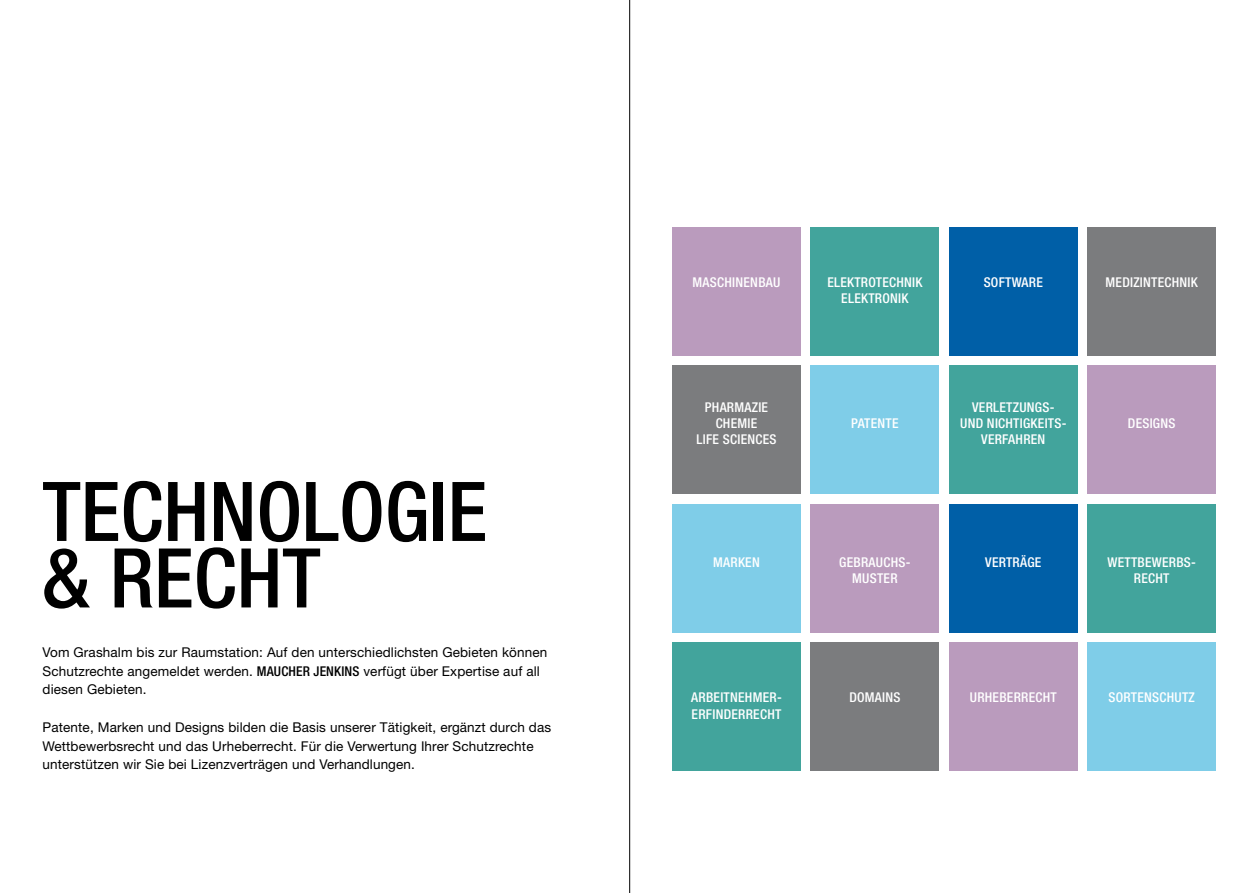
<style>
.page{position:relative;width:1259px;height:893px;background:#fff}
.page>*{position:absolute;margin:0;border:0;box-sizing:border-box;transform-origin:0 0}
.t1{font:500 condensed 82.5px/66.4px "Helvetica Neue LT";color:#000}
.t2{font:13.5px/18.8px "Helvetica Neue LT";letter-spacing:.01em;color:#000}
.t3{font:500 condensed 13.5px/16.2px "Helvetica Neue LT";letter-spacing:.02em;color:#fff;text-align:center}
.s1{font-weight:500;font-stretch:condensed}
</style>
<div class="page">
<div style="left:672px;top:227px;width:129px;height:129px;background:#ba9bbd"></div>
<div style="left:810px;top:227px;width:129px;height:129px;background:#42a49c"></div>
<div style="left:949px;top:227px;width:128px;height:129px;background:#005fa7"></div>
<div style="left:1087px;top:227px;width:129px;height:129px;background:#7b7c7e"></div>
<div style="left:672px;top:365px;width:129px;height:129px;background:#7b7c7e"></div>
<div style="left:949px;top:365px;width:128px;height:129px;background:#42a49c"></div>
<div style="left:1087px;top:365px;width:129px;height:129px;background:#ba9bbd"></div>
<div style="left:810px;top:504px;width:129px;height:129px;background:#ba9bbd"></div>
<div style="left:672px;top:504px;width:129px;height:129px;background:#7fcde8"></div>
<div style="left:949px;top:642px;width:128px;height:129px;background:#ba9bbd"></div>
<div style="left:672px;top:642px;width:129px;height:129px;background:#42a49c"></div>
<div style="left:810px;top:642px;width:129px;height:129px;background:#7b7c7e"></div>
<div style="left:1087px;top:642px;width:129px;height:129px;background:#7fcde8"></div>
<div style="left:1087px;top:504px;width:129px;height:129px;background:#42a49c"></div>
<div style="left:949px;top:504px;width:128px;height:129px;background:#005fa7"></div>
<div style="left:810px;top:365px;width:129px;height:129px;background:#7fcde8"></div>
<hr style="left:629px;top:0;width:1px;height:893px;background:#000">
<h1 class="t1" style="left:43px;top:477px;width:446px">TECHNOLOGIE &amp; RECHT</h1>
<p class="t2" style="left:43px;top:643px;width:506px">Vom Grashalm bis zur Raumstation: Auf den unterschiedlichsten Gebieten können<br>Schutzrechte angemeldet werden. <span class="s1">MAUCHER JENKINS</span> verfügt über Expertise auf all diesen Gebieten.</p>
<p class="t2" style="left:43px;top:718px;width:510px">Patente, Marken und Designs bilden die Basis unserer Tätigkeit, ergänzt durch das<br>Wettbewerbsrecht und das Urheberrecht. Für die Verwertung Ihrer Schutzrechte unterstützen wir Sie bei Lizenzverträgen und Verhandlungen.</p>
<p class="t3" style="left:692px;top:274px;width:89px">MASCHINENBAU</p>
<p class="t3" style="left:827px;top:274px;width:97px">ELEKTROTECHNIK<br>ELEKTRONIK</p>
<p class="t3" style="left:983px;top:274px;width:61px">SOFTWARE</p>
<p class="t3" style="left:1105px;top:274px;width:94px">MEDIZINTECHNIK</p>
<p class="t3" style="left:696px;top:399px;width:81px">PHARMAZIE<br>CHEMIE<br>LIFE SCIENCES</p>
<p class="t3" style="left:960px;top:399px;width:108px">VERLETZUNGS-<br>UND NICHTIGKEITS-<br>VERFAHREN</p>
<p class="t3" style="left:851px;top:415px;width:49px">PATENTE</p>
<p class="t3" style="left:1128px;top:415px;width:49px">DESIGNS</p>
<p class="t3" style="left:713px;top:554px;width:48px">MARKEN</p>
<p class="t3" style="left:839px;top:554px;width:73px">GEBRAUCHS-<br>MUSTER</p>
<p class="t3" style="left:985px;top:554px;width:58px">VERTRÄGE</p>
<p class="t3" style="left:1107px;top:554px;width:90px">WETTBEWERBS-<br>RECHT</p>
<p class="t3" style="left:691px;top:689px;width:92px">ARBEITNEHMER-</p>
<p class="t3" style="left:970px;top:689px;width:88px">URHEBERRECHT</p>
<p class="t3" style="left:691px;top:705px;width:91px">ERFINDERRECHT</p>
<p class="t3" style="left:849px;top:689px;width:53px">DOMAINS</p>
<p class="t3" style="left:1108px;top:689px;width:88px">SORTENSCHUTZ</p>
</div>
